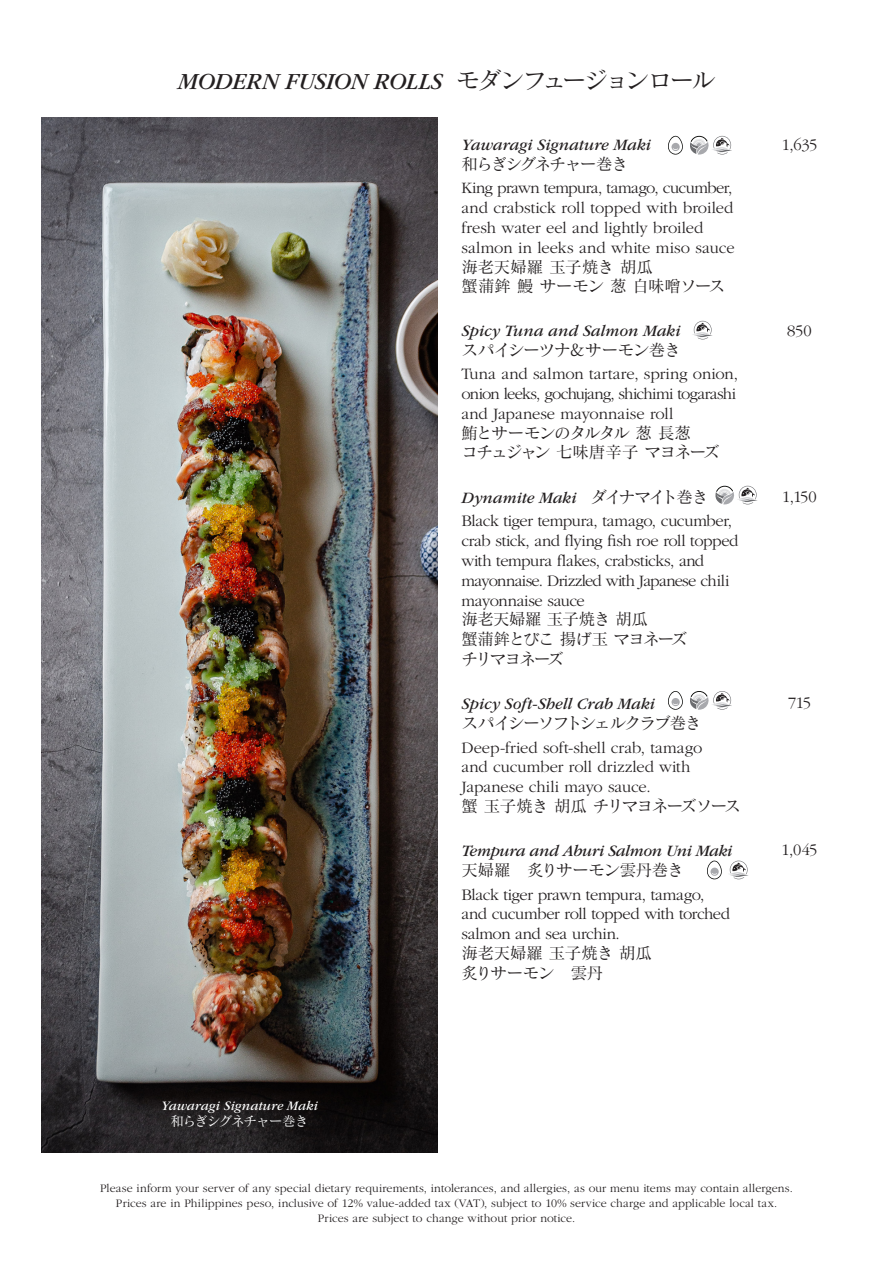
<style>
.page{position:relative;width:893px;height:1263px;background:#fff}
.page>*{position:absolute;margin:0;border:0;box-sizing:border-box;transform-origin:0 0}
.t1{font:italic 24px "ITC Garamond Std";letter-spacing:-.01em;color:#231f20}
.t2{font:300 16.5px/19.8px "ITC Garamond Std";letter-spacing:-.015em;color:#231f20}
.t3{font:italic 16.5px "ITC Garamond Std";letter-spacing:-.005em;color:#231f20}
.t4{font:16.5px "Matisse Pro N M";letter-spacing:-.09em;color:#231f20}
.t5{font:italic 16.5px/19.8px "ITC Garamond Std";letter-spacing:-.025em;color:#231f20}
.t6{font:300 16.5px "ITC Garamond Std";letter-spacing:.005em;color:#231f20}
.t7{font:16.5px "Matisse Pro N M";letter-spacing:-.07em;color:#231f20}
.t8{font:16.5px "Matisse Pro N M";letter-spacing:-.03em;color:#231f20}
.t9{font:16.5px "Matisse Pro N M";letter-spacing:-.045em;color:#231f20}
.t10{font:16.5px "Matisse Pro N M";letter-spacing:-.015em;color:#231f20}
.t11{font:16.5px "Matisse Pro N M";letter-spacing:-.02em;color:#231f20}
.t12{font:16.5px "Matisse Pro N M";letter-spacing:-.095em;color:#231f20}
.t13{font:16.5px "Matisse Pro N M";letter-spacing:-.04em;color:#231f20}
.t14{font:16.5px "Matisse Pro N M";letter-spacing:-.125em;color:#231f20}
.t15{font:italic 13.5px "ITC Garamond Std";letter-spacing:.005em;color:#fff}
.t16{font:13.5px "Matisse Pro N M";letter-spacing:-.08em;color:#fff}
.t17{font:300 12px "ITC Garamond Std";letter-spacing:.01em;color:#231f20}
.s1{font-family:"Matisse Pro N M";font-style:normal}
</style>
<div class="page">
<img style="left:41px;top:117px;width:396px;height:1035px">
<svg style="left:707px;top:860px;width:15px;height:19px"></svg>
<svg style="left:668px;top:135px;width:64px;height:20px"></svg>
<svg style="left:668px;top:691px;width:64px;height:19px"></svg>
<svg style="left:729px;top:861px;width:20px;height:18px"></svg>
<svg style="left:715px;top:486px;width:43px;height:19px"></svg>
<svg style="left:692px;top:321px;width:21px;height:18px"></svg>
<p class="t1" style="left:178px;top:68px;width:539px">MODERN FUSION ROLLS <span class="s1">モダンフュージョンロール</span></p>
<p class="t3" style="left:461px;top:136px;width:191px">Yawaragi Signature Maki</p>
<p class="t12" style="left:461px;top:153px;width:168px">和らぎシグネチャー巻き</p>
<p class="t2" style="left:461px;top:179px;width:275px">King prawn tempura, tamago, cucumber, and crabstick roll topped with broiled fresh water eel and lightly broiled salmon in leeks and white miso sauce</p>
<p class="t10" style="left:461px;top:256px;width:209px">海老天婦羅 玉子焼き 胡瓜　</p>
<p class="t8" style="left:461px;top:276px;width:265px">蟹蒲鉾 鰻 サーモン 葱 白味噌ソース</p>
<p class="t3" style="left:461px;top:322px;width:220px">Spicy Tuna and Salmon Maki</p>
<p class="t9" style="left:461px;top:339px;width:221px">スパイシーツナ＆サーモン巻き</p>
<p class="t2" style="left:782px;top:135px;width:37px">1,635</p>
<p class="t2" style="left:787px;top:321px;width:26px">850</p>
<p class="t2" style="left:461px;top:364px;width:278px">Tuna and salmon tartare, spring onion, onion leeks, gochujang, shichimi togarashi and Japanese mayonnaise roll</p>
<p class="t7" style="left:461px;top:422px;width:231px">鮪とサーモンのタルタル 葱 長葱</p>
<p class="t4" style="left:461px;top:442px;width:260px">コチュジャン 七味唐辛子 マヨネーズ</p>
<p class="t3" style="left:461px;top:488px;width:248px">Dynamite Maki <span class="s1">ダイナマイト巻き</span></p>
<p class="t2" style="left:782px;top:487px;width:36px">1,150</p>
<p class="t2" style="left:461px;top:511px;width:279px">Black tiger tempura, tamago, cucumber, crab stick, and flying fish roe roll topped with tempura flakes, crabsticks, and mayonnaise. Drizzled with Japanese chili mayonnaise sauce</p>
<p class="t13" style="left:461px;top:609px;width:188px">海老天婦羅 玉子焼き 胡瓜</p>
<p class="t4" style="left:461px;top:629px;width:243px">蟹蒲鉾とびこ 揚げ玉 マヨネーズ　</p>
<p class="t14" style="left:461px;top:648px;width:104px">チリマヨネーズ</p>
<p class="t3" style="left:461px;top:695px;width:195px">Spicy Soft-Shell Crab Maki</p>
<p class="t4" style="left:461px;top:712px;width:241px">スパイシーソフトシェルクラブ巻き</p>
<p class="t2" style="left:788px;top:693px;width:25px">715</p>
<p class="t15" style="left:161px;top:1098px;width:158px">Yawaragi Signature Maki</p>
<p class="t16" style="left:170px;top:1113px;width:140px">和らぎシグネチャー巻き</p>
<p class="t2" style="left:461px;top:738px;width:242px">Deep-fried soft-shell crab, tamago</p>
<p class="t6" style="left:461px;top:758px;width:230px">and cucumber roll drizzled with</p>
<p class="t2" style="left:461px;top:777px;width:191px">Japanese chili mayo sauce.</p>
<p class="t4" style="left:461px;top:795px;width:281px">蟹 玉子焼き 胡瓜 チリマヨネーズソース</p>
<p class="t5" style="left:461px;top:841px;width:272px">Tempura and Aburi Salmon Uni Maki<span class="s1">天婦羅　炙りサーモン雲丹巻き</span></p>
<p class="t2" style="left:781px;top:840px;width:37px">1,045</p>
<p class="t2" style="left:461px;top:885px;width:270px">Black tiger prawn tempura, tamago, and cucumber roll topped with torched salmon and sea urchin.</p>
<p class="t11" style="left:461px;top:942px;width:208px">海老天婦羅 玉子焼き 胡瓜　</p>
<p class="t7" style="left:461px;top:962px;width:143px">炙りサーモン　雲丹</p>
<p class="t17" style="left:100px;top:1182px;width:694px">Please inform your server of any special dietary requirements, intolerances, and allergies, as our menu items may contain allergens.</p>
<p class="t17" style="left:116px;top:1197px;width:663px">Prices are in Philippines peso, inclusive of 12% value-added tax (VAT), subject to 10% service charge and applicable local tax.</p>
<p class="t17" style="left:318px;top:1212px;width:259px">Prices are subject to change without prior notice.</p>
</div>
